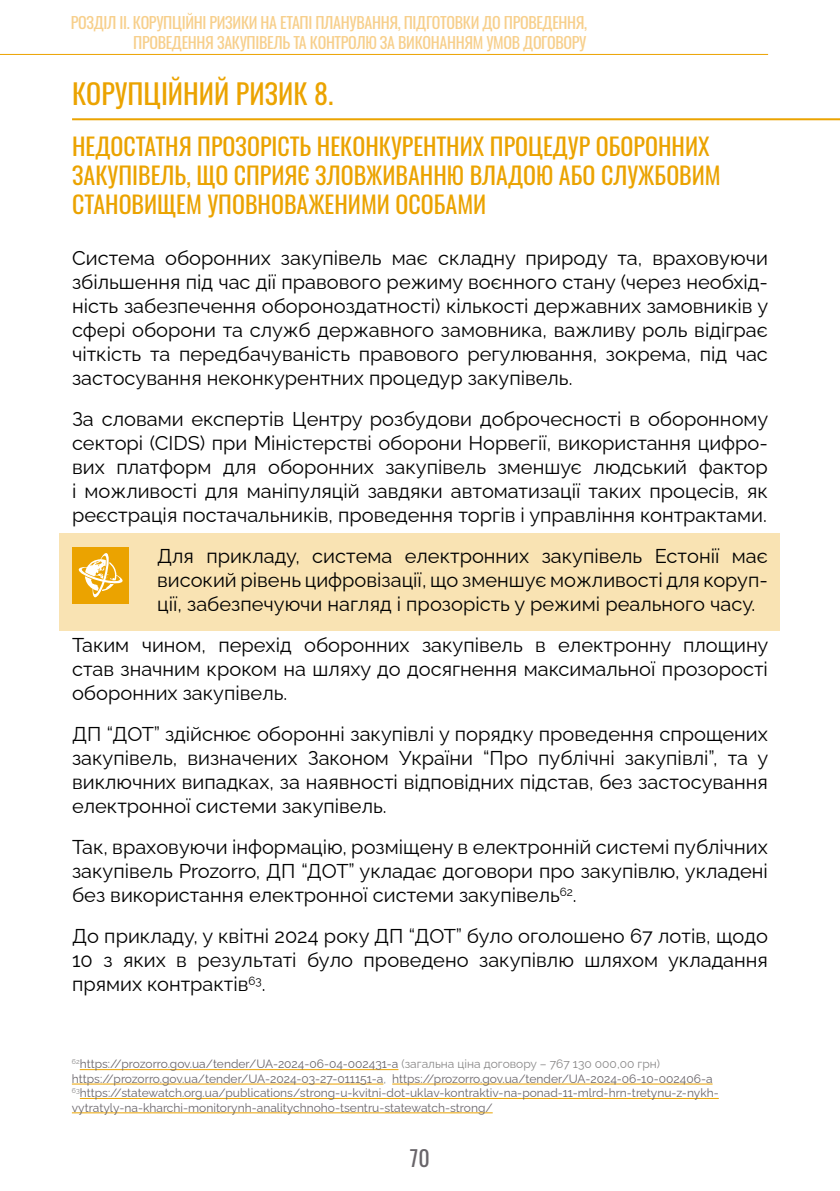
<style>
.page{position:relative;width:840px;height:1191px;background:#fff}
.page>*{position:absolute;margin:0;border:0;box-sizing:border-box;transform-origin:0 0}
.t1{font:28px "Oswald";color:#eba300}
.t2{font:24px/28.8px "Oswald";color:#eba300}
.t3{font:22px "Oswald";color:#69656a}
.t4{font:100 20px/24px "Raleway";color:#000;text-align:justify}
.t5{font:16px/19.2px "Oswald";letter-spacing:-.02em;color:#f7cf8b;text-align:right}
.t6{font:100 12px/14.4px "Raleway";color:#69656a}
.s1{color:#8a8989}
</style>
<div class="page">
<hr style="left:0;top:54px;width:767px;height:1px;background:#eba300">
<div style="left:59px;top:533px;width:720px;height:97px;background:#f9e3b3"></div>
<div style="left:72px;top:547px;width:57px;height:56px;background:#eba300"></div>
<svg style="left:78px;top:553px;width:45px;height:45px"></svg>
<hr style="left:72px;top:118px;width:767px;height:2px;background:#eba300">
<hr style="left:80px;top:1069px;width:318px;height:1px;background:#eba300">
<hr style="left:72px;top:1083px;width:311px;height:1px;background:#eba300">
<hr style="left:392px;top:1083px;width:320px;height:1px;background:#eba300">
<hr style="left:80px;top:1098px;width:638px;height:1px;background:#eba300">
<hr style="left:72px;top:1112px;width:420px;height:1px;background:#eba300">
<p class="t5" style="left:71px;top:12px;width:517px">РОЗДІЛ ІI. КОРУПЦІЙНІ РИЗИКИ НА ЕТАПІ ПЛАНУВАННЯ, ПІДГОТОВКИ ДО ПРОВЕДЕННЯ,<br>ПРОВЕДЕННЯ ЗАКУПІВЕЛЬ ТА КОНТРОЛЮ ЗА ВИКОНАННЯМ УМОВ ДОГОВОРУ</p>
<h1 class="t1" style="left:72px;top:69px;width:262px">КОРУПЦІЙНИЙ РИЗИК 8.</h1>
<p class="t2" style="left:72px;top:130px;width:650px">НЕДОСТАТНЯ ПРОЗОРІСТЬ НЕКОНКУРЕНТНИХ ПРОЦЕДУР ОБОРОННИХ<br>ЗАКУПІВЕЛЬ, ЩО СПРИЯЄ ЗЛОВЖИВАННЮ ВЛАДОЮ АБО СЛУЖБОВИМ<br>СТАНОВИЩЕМ УПОВНОВАЖЕНИМИ ОСОБАМИ</p>
<p class="t4" style="left:72px;top:244px;width:697px">Система оборонних закупівель має складну природу та, враховуючи збільшення під час дії правового режиму воєнного стану (через необхід&shy;ність забезпечення обороноздатності) кількості державних замовників у сфері оборони та служб державного замовника, важливу роль відіграє чіткість та передбачуваність правового регулювання, зокрема, під час застосування неконкурентних процедур закупівель.</p>
<p class="t4" style="left:72px;top:405px;width:697px">За словами експертів Центру розбудови доброчесності в оборонному секторі (CIDS) при Міністерстві оборони Норвегії, використання цифро&shy;вих платформ для оборонних закупівель зменшує людський фактор і можливості для маніпуляцій завдяки автоматизації таких процесів, як реєстрація постачальників, проведення торгів і управління контрактами.</p>
<p class="t4" style="left:157px;top:542px;width:612px">Для прикладу, система електронних закупівель Естонії має високий рівень цифровізації, що зменшує можливості для коруп&shy;ції, забезпечуючи нагляд і прозорість у режимі реального часу.</p>
<p class="t4" style="left:72px;top:631px;width:697px">Таким чином, перехід оборонних закупівель в електронну площину став значним кроком на шляху до досягнення максимальної прозорості оборонних закупівель.</p>
<p class="t4" style="left:72px;top:720px;width:697px">ДП “ДОТ” здійснює оборонні закупівлі у порядку проведення спрощених закупівель, визначених Законом України “Про публічні закупівлі”, та у виключних випадках, за наявності відповідних підстав, без застосування електронної системи закупівель.</p>
<p class="t4" style="left:72px;top:833px;width:697px">Так, враховуючи інформацію, розміщену в електронній системі публічних закупівель Prozorro, ДП “ДОТ” укладає договори про закупівлю, укладені без використання електронної системи закупівель<sup>62</sup>.</p>
<p class="t4" style="left:72px;top:922px;width:697px">До прикладу, у квітні 2024 року ДП “ДОТ” було оголошено 67 лотів, щодо 10 з яких в результаті було проведено закупівлю шляхом укладання прямих контрактів<sup>63</sup>.</p>
<p class="t6" style="left:72px;top:1055px;width:648px"><sup>62</sup>https://prozorro.gov.ua/tender/UA-2024-06-04-002431-a <span class="s1">(загальна ціна договору – 767 130 000,00 грн) </span>https://prozorro.gov.ua/tender/UA-2024-03-27-011151-a<span class="s1">,</span> https://prozorro.gov.ua/tender/UA-2024-06-10-002406-a <sup>63</sup>https://statewatch.org.ua/publications/strong-u-kvitni-dot-uklav-kontraktiv-na-ponad-11-mlrd-hrn-tretynu-z-nykh&shy;vytratyly-na-kharchi-monitorynh-analitychnoho-tsentru-statewatch-strong/</p>
<p class="t3" style="left:410px;top:1138px;width:21px">70</p>
</div>
